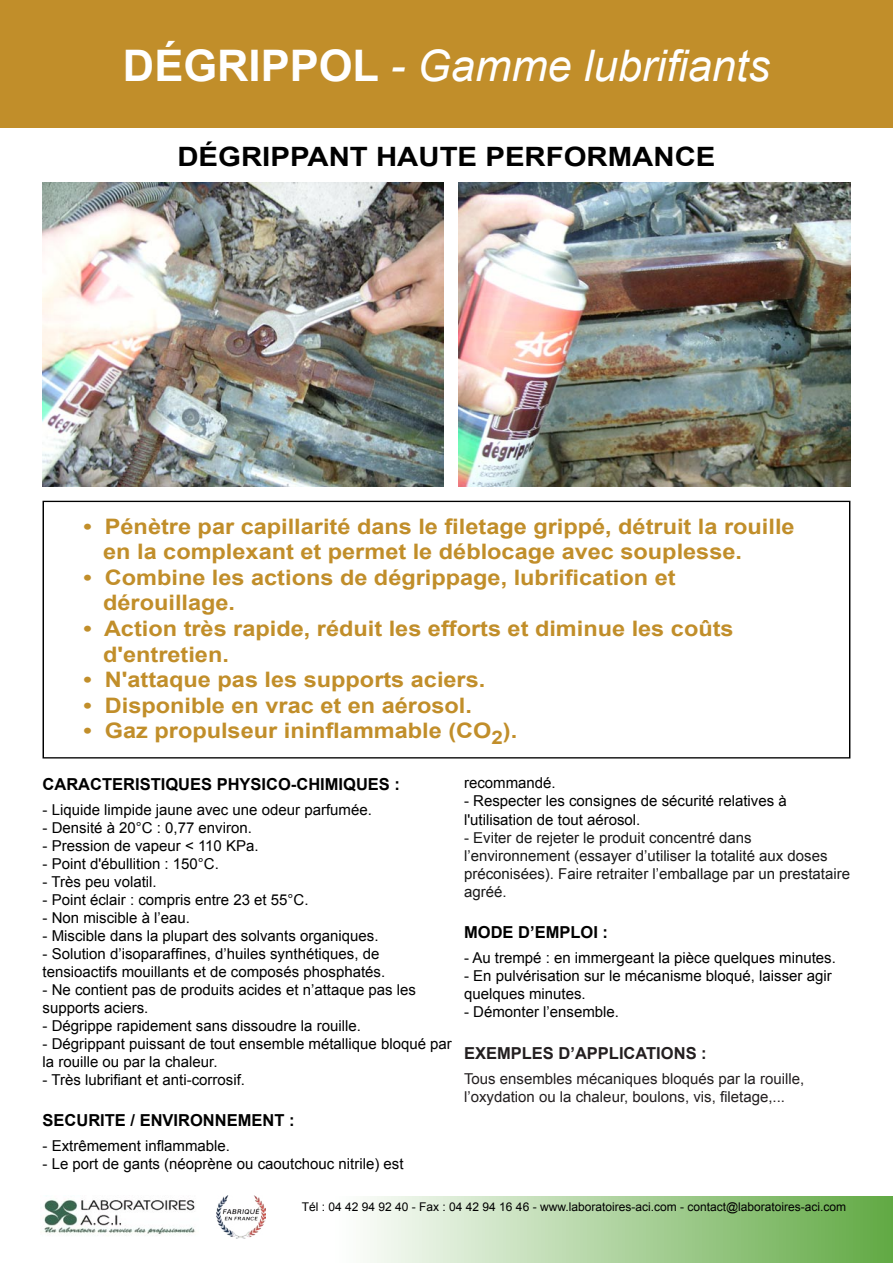
<style>
.page{position:relative;width:893px;height:1263px;background:#fff}
.page>*{position:absolute;margin:0;border:0;box-sizing:border-box;transform-origin:0 0}
.t1{font:italic 43.5px "Arial";color:#fff}
.t2{font:700 26.7px "Arial";color:#000;scale:1.1 1}
.t3{font:700 21.3px "Arial";color:#c18e2a;scale:1.1 1}
.Body_Text{font:700 16.5px "Arial";color:#000}
.t4{font:700 16.5px "Arial";color:#231f20}
.t5{font:15px/18px "Arial";color:#000}
.t6{font:15px/18px "Arial";color:#191919}
.t7{font:15px/18px "Arial";color:#231f20}
.t8{font:12px "Arial";color:#000}
.s1{font-weight:700;font-style:normal}
</style>
<div class="page">
<div style="left:0;top:0;width:893px;height:127px;background:#c18e2a"></div>
<div style="left:43px;top:501px;width:807px;height:257px;border:1px solid #000"></div>
<svg style="left:216px;top:1196px;width:677px;height:67px"></svg>
<img style="left:40px;top:1199px;width:156px;height:35px">
<img style="left:43px;top:183px;width:400px;height:303px">
<img style="left:458px;top:183px;width:392px;height:303px">
<img style="left:217px;top:1196px;width:48px;height:42px">
<p class="t1" style="left:123px;top:38px;width:648px"><span class="s1">DÉGRIPPOL</span> - Gamme lubrifiants</p>
<p class="t2" style="left:177px;top:139px;width:491px">DÉGRIPPANT HAUTE PERFORMANCE</p>
<p class="t3" style="left:84px;top:512px;width:648px">• Pénètre par capillarité dans le filetage grippé, détruit la rouille</p>
<p class="t3" style="left:103px;top:538px;width:582px">en la complexant et permet le déblocage avec souplesse.</p>
<p class="t3" style="left:84px;top:563px;width:540px">• Combine les actions de dégrippage, lubrification et</p>
<p class="t3" style="left:103px;top:589px;width:121px">dérouillage.</p>
<p class="t3" style="left:84px;top:614px;width:592px">• Action très rapide, réduit les efforts et diminue les coûts</p>
<p class="t3" style="left:103px;top:640px;width:116px">d'entretien.</p>
<p class="t3" style="left:84px;top:666px;width:367px">• N'attaque pas les supports aciers.</p>
<p class="t3" style="left:84px;top:691px;width:355px">• Disponible en vrac et en aérosol.</p>
<p class="t3" style="left:84px;top:717px;width:396px">• Gaz propulseur ininflammable (CO<sub>2</sub>).</p>
<p class="Body_Text" style="left:43px;top:773px;width:359px">CARACTERISTIQUES PHYSICO-CHIMIQUES :</p>
<p class="t5" style="left:43px;top:801px;width:331px">- Liquide limpide jaune avec une odeur parfumée.</p>
<p class="t5" style="left:43px;top:819px;width:211px">- Densité à 20°C : 0,77 environ.</p>
<p class="t5" style="left:43px;top:837px;width:218px">- Pression de vapeur &lt; 110 KPa.</p>
<p class="t5" style="left:43px;top:855px;width:178px">- Point d'ébullition : 150°C.</p>
<p class="t5" style="left:43px;top:873px;width:116px">- Très peu volatil.</p>
<p class="t5" style="left:43px;top:891px;width:268px">- Point éclair : compris entre 23 et 55°C.</p>
<p class="t5" style="left:43px;top:909px;width:149px">- Non miscible à l’eau.</p>
<p class="t5" style="left:43px;top:927px;width:337px">- Miscible dans la plupart des solvants organiques.</p>
<p class="t5" style="left:43px;top:945px;width:344px">- Solution d’isoparaffines, d’huiles synthétiques, de tensioactifs mouillants et de composés phosphatés.</p>
<p class="t5" style="left:43px;top:981px;width:375px">- Ne contient pas de produits acides et n’attaque pas les supports aciers.</p>
<p class="t5" style="left:43px;top:1017px;width:320px">- Dégrippe rapidement sans dissoudre la rouille.</p>
<p class="t5" style="left:43px;top:1035px;width:411px">- Dégrippant puissant de tout ensemble métallique bloqué par la rouille ou par la chaleur.</p>
<p class="t5" style="left:43px;top:1071px;width:204px">- Très lubrifiant et anti-corrosif.</p>
<p class="Body_Text" style="left:43px;top:1109px;width:254px">SECURITE / ENVIRONNEMENT :</p>
<p class="t5" style="left:43px;top:1137px;width:189px">- Extrêmement inflammable.</p>
<p class="t5" style="left:43px;top:1155px;width:363px">- Le port de gants (néoprène ou caoutchouc nitrile) est</p>
<p class="t5" style="left:464px;top:774px;width:93px">recommandé.</p>
<p class="t5" style="left:464px;top:792px;width:324px">- Respecter les consignes de sécurité relatives à l'utilisation de tout aérosol.</p>
<p class="t6" style="left:464px;top:828px;width:387px">- Eviter de rejeter le produit concentré dans l’environnement (essayer d’utiliser la totalité aux doses préconisées). Faire retraiter l’emballage par un prestataire agréé.</p>
<p class="Body_Text" style="left:464px;top:921px;width:145px">MODE D’EMPLOI :</p>
<p class="t5" style="left:464px;top:949px;width:373px">- Au trempé : en immergeant la pièce quelques minutes.</p>
<p class="t5" style="left:464px;top:967px;width:369px">- En pulvérisation sur le mécanisme bloqué, laisser agir quelques minutes.</p>
<p class="t5" style="left:464px;top:1003px;width:157px">- Démonter l’ensemble.</p>
<p class="t4" style="left:464px;top:1042px;width:244px">EXEMPLES D’APPLICATIONS :</p>
<p class="t7" style="left:464px;top:1069px;width:342px">Tous ensembles mécaniques bloqués par la rouille, l’oxydation ou la chaleur, boulons, vis, filetage,...</p>
<p class="t8" style="left:302px;top:1198px;width:546px">Tél : 04 42 94 92 40 - Fax : 04 42 94 16 46 - www.laboratoires-aci.com - contact@laboratoires-aci.com</p>
</div>
